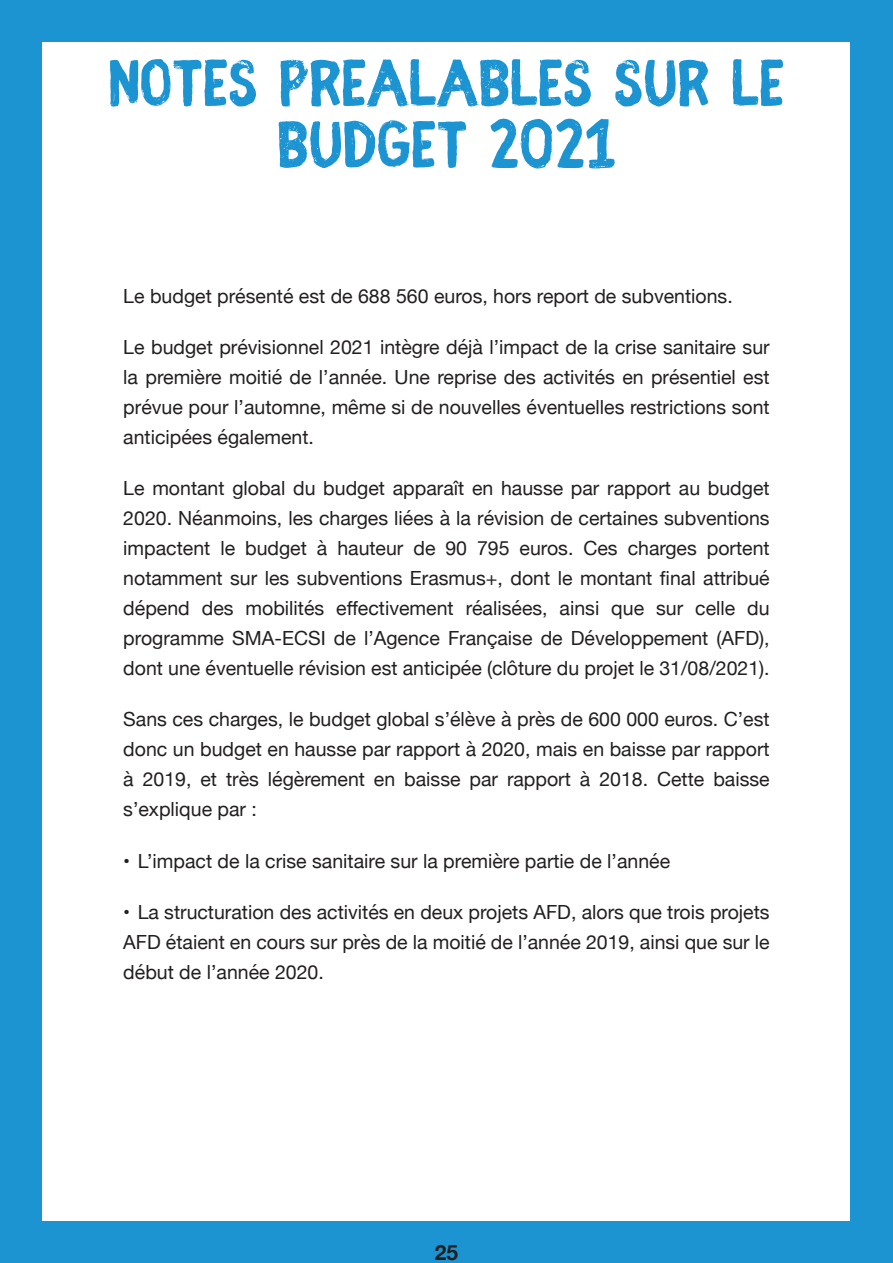
<style>
.page{position:relative;width:893px;height:1263px;background:#1c94d2}
.page>*{position:absolute;margin:0;border:0;box-sizing:border-box;transform-origin:0 0}
.titre_de_sous_partie{font:72px/61.5px "Fibre Vintage";color:#1c94d2;text-align:center}
.t1{font:700 21px "Helvetica Neue";color:#231f20}
.t2{font:19.5px/30px "Helvetica Neue";color:#231f20;text-align:justify}
.s1{color:#fff}
</style>
<div class="page">
<div style="left:43px;top:42px;width:807px;height:1179px;background:#fff"></div>
<p class="titre_de_sous_partie" style="left:109px;top:55px;width:677px">NOTES PREALABLES SUR LE<br>BUDGET 2021</p>
<p class="t2" style="left:123px;top:282px;width:611px">Le budget présenté est de 688 560 euros, hors report de subventions.</p>
<p class="t2" style="left:123px;top:333px;width:648px">Le budget prévisionnel 2021 intègre déjà l’impact de la crise sanitaire sur la première moitié de l’année. Une reprise des activités en présentiel est prévue pour l’automne, même si de nouvelles éventuelles restrictions sont anticipées également.</p>
<p class="t2" style="left:123px;top:474px;width:648px">Le montant global du budget apparaît en hausse par rapport au budget 2020. Néanmoins, les charges liées à la révision de certaines subventions impactent le budget à hauteur de 90 795 euros. Ces charges portent notamment sur les subventions Erasmus+, dont le montant final attribué dépend des mobilités effectivement réalisées, ainsi que sur celle du programme SMA-ECSI de l’Agence Française de Développement (AFD), dont une éventuelle révision est anticipée (clôture du projet le 31/08/2021).</p>
<p class="t2" style="left:123px;top:706px;width:648px">Sans ces charges, le budget global s’élève à près de 600 000 euros. C’est donc un budget en hausse par rapport à 2020, mais en baisse par rapport à 2019, et très légèrement en baisse par rapport à 2018. Cette baisse s’explique par :</p>
<p class="t2" style="left:123px;top:847px;width:548px">•<span class="s1">‑</span>L’impact de la crise sanitaire sur la première partie de l’année</p>
<p class="t2" style="left:123px;top:898px;width:648px">•<span class="s1">‑</span>La structuration des activités en deux projets AFD, alors que trois projets AFD étaient en cours sur près de la moitié de l’année 2019, ainsi que sur le début de l’année 2020.</p>
<p class="t1" style="left:435px;top:1236px;width:25px">25</p>
</div>
